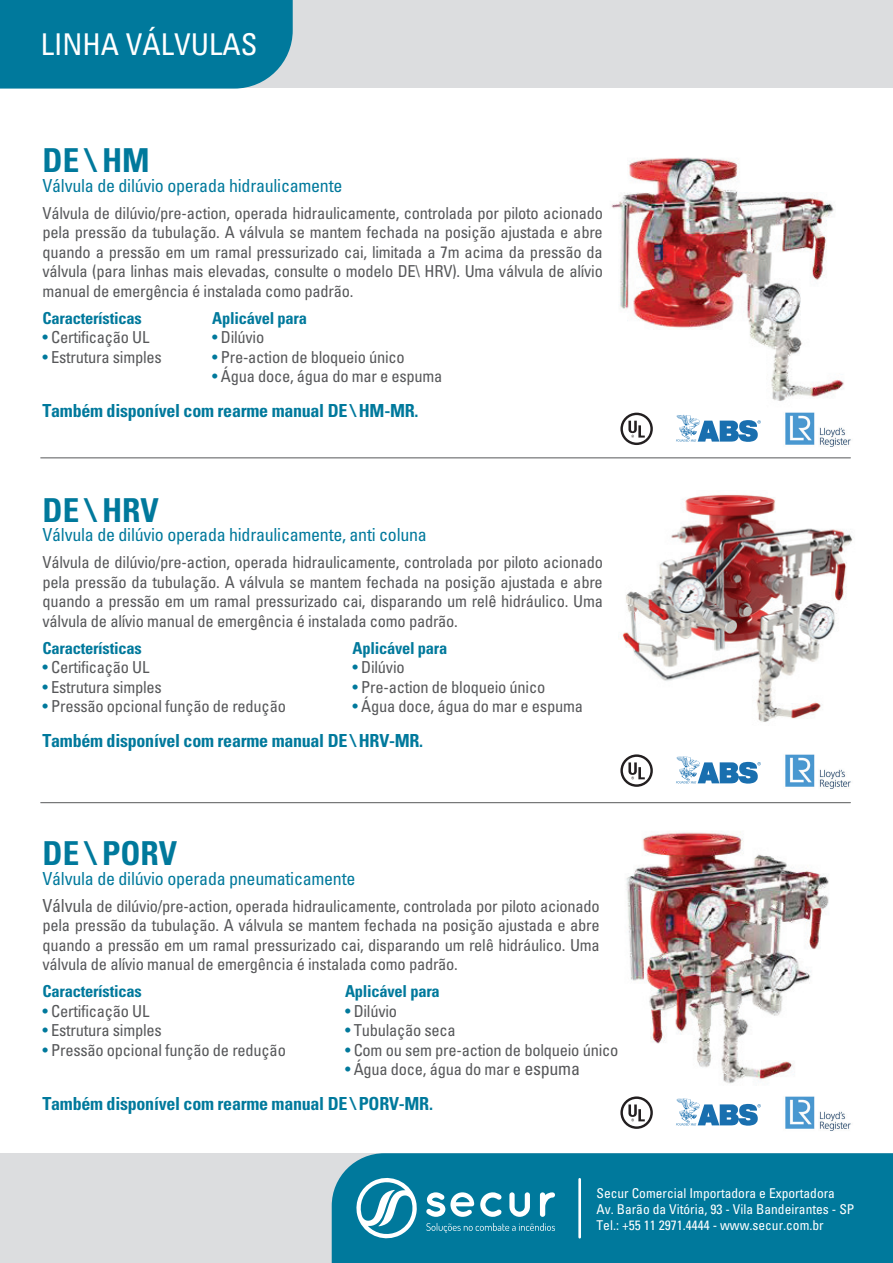
<style>
.page{position:relative;width:893px;height:1263px;background:#fff}
.page>*{position:absolute;margin:0;border:0;box-sizing:border-box;transform-origin:0 0}
.t1{font:700 condensed 33px "Univers";color:#00799c}
.t2{font:condensed 30px "Univers";color:#fff}
.t3{font:condensed 18px "Univers";letter-spacing:-.015em;color:#00799c}
.t4{font:700 condensed 18px "Univers";letter-spacing:-.015em;color:#00799c}
.t5{font:condensed 16.5px/19.5px "Univers";letter-spacing:-.015em;color:#57585a;text-align:justify}
.t6{font:700 condensed 16.5px "Univers";letter-spacing:-.015em;color:#00799c}
.t7{font:condensed 13.5px/16.2px "Univers";color:#fff}
.s1{color:#00799c}
.s2{font-size:18px}
</style>
<div class="page">
<div style="left:0;top:1153px;width:893px;height:110px;background:#dcdddf"></div>
<div style="left:332px;top:1153px;width:561px;height:110px;background:#00799c"></div>
<svg style="left:354px;top:1174px;width:63px;height:68px;background:#4ea2ba"></svg>
<svg style="left:426px;top:1192px;width:129px;height:25px;background:#67afc4"></svg>
<svg style="left:426px;top:1223px;width:129px;height:10px"></svg>
<hr style="left:578px;top:1179px;width:3px;height:58px;background:#fff">
<div style="left:0;top:0;width:893px;height:88px;background:#dcdddf"></div>
<div style="left:0;top:0;width:293px;height:89px;background:#00799c"></div>
<hr style="left:41px;top:457px;width:809px;height:1px;background:#57585a">
<hr style="left:41px;top:802px;width:809px;height:1px;background:#57585a">
<img style="left:611px;top:157px;width:233px;height:258px">
<img style="left:618px;top:495px;width:235px;height:227px">
<img style="left:626px;top:832px;width:203px;height:252px">
<svg style="left:676px;top:757px;width:85px;height:27px"></svg>
<svg style="left:620px;top:754px;width:33px;height:33px"></svg>
<img style="left:785px;top:754px;width:66px;height:35px">
<svg style="left:676px;top:415px;width:85px;height:27px"></svg>
<svg style="left:620px;top:413px;width:33px;height:32px"></svg>
<img style="left:780px;top:409px;width:71px;height:38px">
<svg style="left:676px;top:1099px;width:85px;height:27px"></svg>
<svg style="left:620px;top:1096px;width:33px;height:33px"></svg>
<img style="left:785px;top:1096px;width:66px;height:35px">
<h2 class="t2" style="left:41px;top:26px;width:218px">LINHA VÁLVULAS</h2>
<h1 class="t1" style="left:43px;top:140px;width:109px">DE \ HM</h1>
<p class="t3" style="left:43px;top:174px;width:301px">Válvula de dilúvio operada hidraulicamente</p>
<p class="t5" style="left:43px;top:203px;width:562px">Válvula de dilúvio/pre-action, operada hidraulicamente, controlada por piloto acionado pela pressão da tubulação. A válvula se mantem fechada na posição ajustada e abre quando a pressão em um ramal pressurizado cai, limitada a 7m acima da pressão da válvula (para linhas mais elevadas, consulte o modelo DE\ HRV). Uma válvula de alívio manual de emergência é instalada como padrão.</p>
<p class="t6" style="left:43px;top:308px;width:101px">Características</p>
<p class="t6" style="left:212px;top:308px;width:96px">Aplicável para</p>
<p class="t5" style="left:43px;top:327px;width:108px"><span class="s1">•</span> Certificação UL</p>
<p class="t5" style="left:212px;top:327px;width:54px"><span class="s1">•</span> Dilúvio</p>
<p class="t5" style="left:43px;top:347px;width:121px"><span class="s1">•</span> Estrutura simples</p>
<p class="t5" style="left:212px;top:347px;width:194px"><span class="s1">•</span> Pre-action de bloqueio único</p>
<p class="t5" style="left:212px;top:366px;width:232px"><span class="s1">•</span> Água doce, água do mar e espuma</p>
<p class="t4" style="left:43px;top:399px;width:378px">Também disponível com rearme manual DE \ HM-MR.</p>
<h1 class="t1" style="left:43px;top:490px;width:118px">DE \ HRV</h1>
<p class="t3" style="left:43px;top:523px;width:386px">Válvula de dilúvio operada hidraulicamente, anti coluna</p>
<p class="t5" style="left:43px;top:552px;width:562px">Válvula de dilúvio/pre-action, operada hidraulicamente, controlada por piloto acionado pela pressão da tubulação. A válvula se mantem fechada na posição ajustada e abre quando a pressão em um ramal pressurizado cai, disparando um relê hidráulico. Uma válvula de alívio manual de emergência é instalada como padrão.</p>
<p class="t6" style="left:43px;top:638px;width:101px">Características</p>
<p class="t6" style="left:353px;top:638px;width:96px">Aplicável para</p>
<p class="t5" style="left:43px;top:657px;width:108px"><span class="s1">•</span> Certificação UL</p>
<p class="t5" style="left:353px;top:657px;width:54px"><span class="s1">•</span> Dilúvio</p>
<p class="t5" style="left:43px;top:677px;width:121px"><span class="s1">•</span> Estrutura simples</p>
<p class="t5" style="left:353px;top:677px;width:194px"><span class="s1">•</span> Pre-action de bloqueio único</p>
<p class="t5" style="left:43px;top:696px;width:245px"><span class="s1">•</span> Pressão opcional função de redução</p>
<p class="t5" style="left:353px;top:696px;width:232px"><span class="s1">•</span> Água doce, água do mar e espuma</p>
<p class="t4" style="left:43px;top:729px;width:382px">Também disponível com rearme manual DE \ HRV-MR.</p>
<h1 class="t1" style="left:43px;top:833px;width:136px">DE \ PORV</h1>
<p class="t3" style="left:43px;top:867px;width:314px">Válvula de dilúvio operada pneumaticamente</p>
<p class="t5" style="left:43px;top:896px;width:559px"><span class="s2">Válvul</span>a de dilúvio/pre-action, operada hidraulicamente, controlada por piloto acionado pela pressão da tubulação. A válvula se mantem fechada na posição ajustada e abre quando a pressão em um ramal pressurizado cai, disparando um relê hidráulico. Uma válvula de alívio manual de emergência é instalada como padrão.</p>
<p class="t6" style="left:43px;top:981px;width:101px">Características</p>
<p class="t6" style="left:345px;top:981px;width:96px">Aplicável para</p>
<p class="t5" style="left:43px;top:1001px;width:108px"><span class="s1">•</span> Certificação UL</p>
<p class="t5" style="left:345px;top:1001px;width:54px"><span class="s1">•</span> Dilúvio</p>
<p class="t5" style="left:43px;top:1020px;width:121px"><span class="s1">•</span> Estrutura simples</p>
<p class="t5" style="left:345px;top:1020px;width:112px"><span class="s1">•</span> Tubulação seca</p>
<p class="t5" style="left:43px;top:1040px;width:245px"><span class="s1">•</span> Pressão opcional função de redução</p>
<p class="t5" style="left:345px;top:1040px;width:275px"><span class="s1">•</span> Com ou sem pre-action de bolqueio único</p>
<p class="t5" style="left:345px;top:1059px;width:237px"><span class="s1">•</span> Água doce, água do mar e <span class="s2">espuma</span></p>
<p class="t4" style="left:43px;top:1092px;width:392px">Também disponível com rearme manual DE \ PORV-MR.</p>
<p class="t7" style="left:596px;top:1184px;width:259px">Secur Comercial Importadora e Exportadora<br>Av. Barão da Vitória, 93 - Vila Bandeirantes - SP<br>Tel.: +55 11 2971.4444 - www.secur.com.br</p>
</div>
